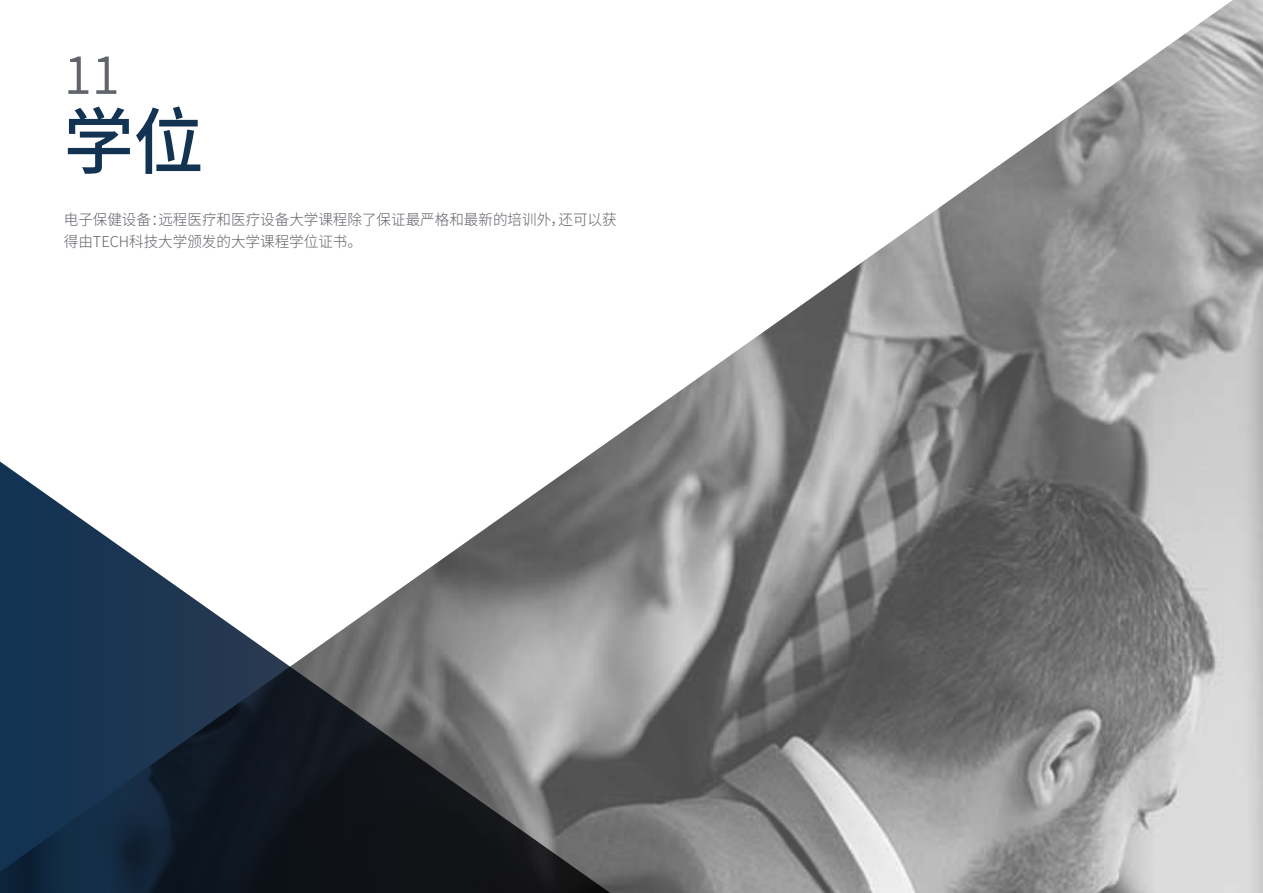
<style>
.page{position:relative;width:1263px;height:893px;background:#fff}
.page>*{position:absolute;margin:0;border:0;box-sizing:border-box;transform-origin:0 0}
.t1{font:500 72px "Source Han Sans CN";color:#123352}
.t2{font:52.5px "Source Han Sans CN";color:#61646a}
.t3{font:300 15px/22.5px "Source Han Sans CN";color:#61646a}
</style>
<div class="page">
<img style="left:602px;top:0;width:661px;height:893px">
<svg style="left:0;top:446px;width:640px;height:447px"></svg>
<h2 class="t2" style="left:64px;top:45px;width:57px">11</h2>
<h1 class="t1" style="left:64px;top:101px;width:141px">学位</h1>
<p class="t3" style="left:64px;top:208px;width:554px">电子保健设备：远程医疗和医疗设备大学课程除了保证最严格和最新的培训外，还可以获得由TECH科技大学颁发的大学课程学位证书。</p>
</div>
